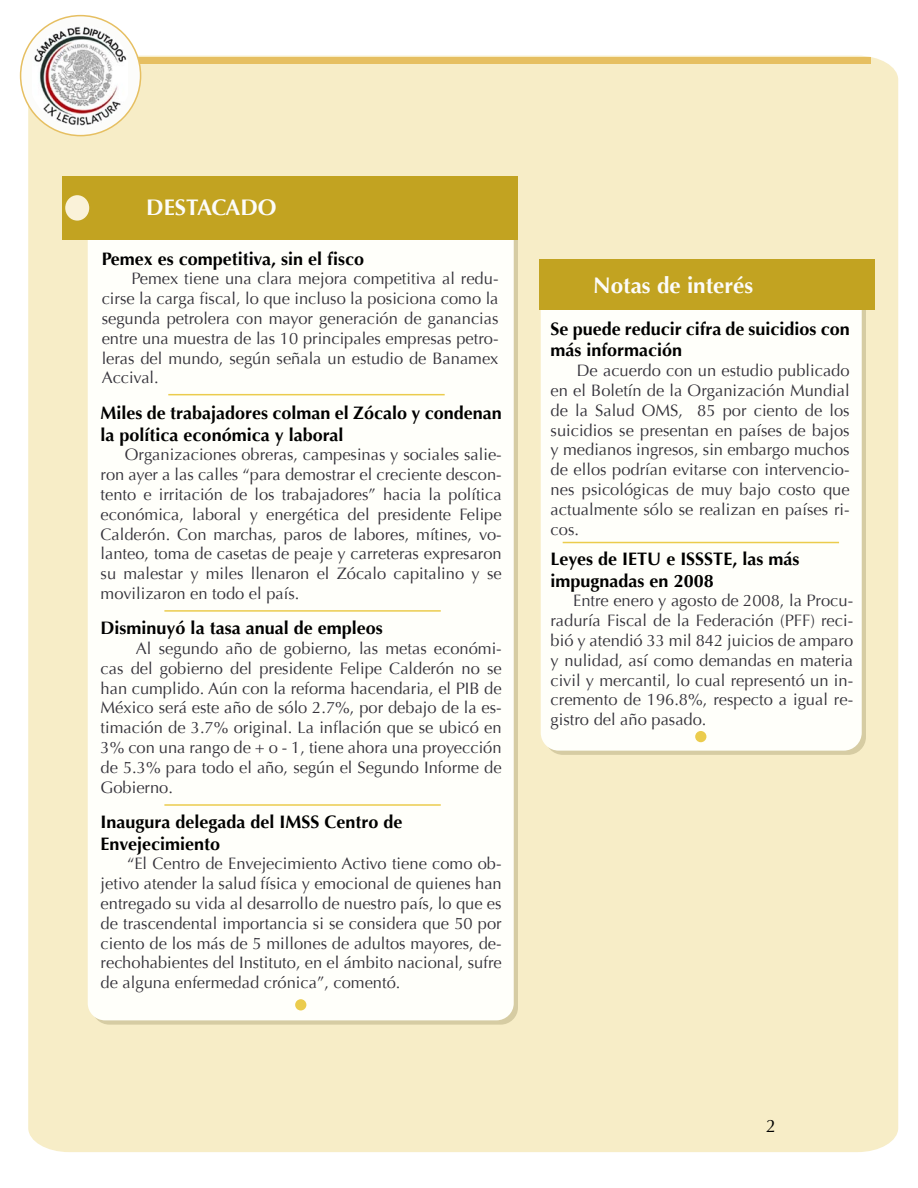
<style>
.page{position:relative;width:918px;height:1188px;background:#fff}
.page>*{position:absolute;margin:0;border:0;box-sizing:border-box;transform-origin:0 0}
.t1{font:700 22.5px "Optima";color:#fcfcfa}
.t2{font:700 18px/21.6px "Optima";color:#000}
.t3{font:18px "Optima";color:#000}
.t4{font:16.5px/19.8px "Optima";color:#34323a;text-align:justify}
</style>
<div class="page">
<div style="left:28px;top:56px;width:870px;height:1096px;background:#f7edc7"></div>
<div style="left:131px;top:57px;width:740px;height:7px;background:#e6bf61"></div>
<svg style="left:20px;top:15px;width:121px;height:121px"></svg>
<img style="left:32px;top:26px;width:95px;height:101px">
<div style="left:88px;top:200px;width:426px;height:820px;background:#fffffa;border-radius:17px"></div>
<div style="left:62px;top:176px;width:456px;height:64px;background:#c2a321"></div>
<div style="left:65px;top:195px;width:24px;height:26px;background:#faf2d9;border-radius:50%"></div>
<div style="left:541px;top:271px;width:321px;height:480px;background:#fffffa;border-radius:18px"></div>
<div style="left:539px;top:259px;width:336px;height:51px;background:#c2a321"></div>
<div style="left:295px;top:999px;width:11px;height:11px;background:#ebcc4d;border-radius:50%"></div>
<div style="left:695px;top:731px;width:11px;height:11px;background:#ebcc4d;border-radius:50%"></div>
<hr style="left:563px;top:542px;width:276px;height:1px;background:#ebcc4d">
<hr style="left:164px;top:610px;width:277px;height:2px;background:#ebcc4d">
<hr style="left:168px;top:394px;width:277px;height:1px;background:#ebcc4d">
<hr style="left:164px;top:804px;width:277px;height:2px;background:#ebcc4d">
<p class="t1" style="left:146px;top:194px;width:132px">DESTACADO</p>
<p class="t2" style="left:102px;top:248px;width:264px">Pemex es competitiva, sin el fisco</p>
<p class="t4" style="left:102px;top:269px;width:398px;text-indent:30px">Pemex tiene una clara mejora competitiva al redu&shy;cirse la carga fiscal, lo que incluso la posiciona como la segunda petrolera con mayor generación de ganancias entre una muestra de las 10 principales empresas petro&shy;leras del mundo, según señala un estudio de Banamex Accival.</p>
<p class="t2" style="left:101px;top:402px;width:403px">Miles de trabajadores colman el Zócalo y condenan la política económica y laboral</p>
<p class="t4" style="left:101px;top:445px;width:403px;text-indent:24px">Organizaciones obreras, campesinas y sociales salie&shy;ron ayer a las calles “para demostrar el creciente descon&shy;tento e irritación de los trabajadores” hacia la política económica, laboral y energética del presidente Felipe Calderón. Con marchas, paros de labores, mítines, vo&shy;lanteo, toma de casetas de peaje y carreteras expresaron su malestar y miles llenaron el Zócalo capitalino y se movilizaron en todo el país.</p>
<p class="t2" style="left:101px;top:617px;width:284px">Disminuyó la tasa anual de empleos</p>
<p class="t4" style="left:101px;top:639px;width:403px;text-indent:35px">Al segundo año de gobierno, las metas económi&shy;cas del gobierno del presidente Felipe Calderón no se han cumplido. Aún con la reforma hacendaria, el PIB de México será este año de sólo 2.7%, por debajo de la es&shy;timación de 3.7% original. La inflación que se ubicó en 3% con una rango de + o - 1, tiene ahora una proyección de 5.3% para todo el año, según el Segundo Informe de Gobierno.</p>
<p class="t2" style="left:101px;top:811px;width:303px">Inaugura delegada del IMSS Centro de<br>Envejecimiento</p>
<p class="t4" style="left:101px;top:854px;width:403px;text-indent:26px">“El Centro de Envejecimiento Activo tiene como ob&shy;jetivo atender la salud física y emocional de quienes han entregado su vida al desarrollo de nuestro país, lo que es de trascendental importancia si se considera que 50 por ciento de los más de 5 millones de adultos mayores, de&shy;rechohabientes del Instituto, en el ámbito nacional, sufre de alguna enfermedad crónica”, comentó.</p>
<p class="t1" style="left:593px;top:272px;width:162px">Notas de interés</p>
<p class="t2" style="left:551px;top:318px;width:301px">Se puede reducir cifra de suicidios con más información</p>
<p class="t4" style="left:551px;top:361px;width:301px;text-indent:26px">De acuerdo con un estudio publicado en el Boletín de la Organización Mundial de la Salud OMS, 85 por ciento de los suicidios se presentan en países de bajos y medianos ingresos, sin embargo muchos de ellos podrían evitarse con intervencio&shy;nes psicológicas de muy bajo costo que actualmente sólo se realizan en países ri&shy;cos.</p>
<p class="t2" style="left:551px;top:548px;width:250px">Leyes de IETU e ISSSTE, las más impugnadas en 2008</p>
<p class="t4" style="left:551px;top:591px;width:304px;text-indent:23px">Entre enero y agosto de 2008, la Procu&shy;raduría Fiscal de la Federación (PFF) reci&shy;bió y atendió 33 mil 842 juicios de amparo y nulidad, así como demandas en materia civil y mercantil, lo cual representó un in&shy;cremento de 196.8%, respecto a igual re&shy;gistro del año pasado.</p>
<p class="t3" style="left:766px;top:1116px;width:12px">2</p>
</div>
